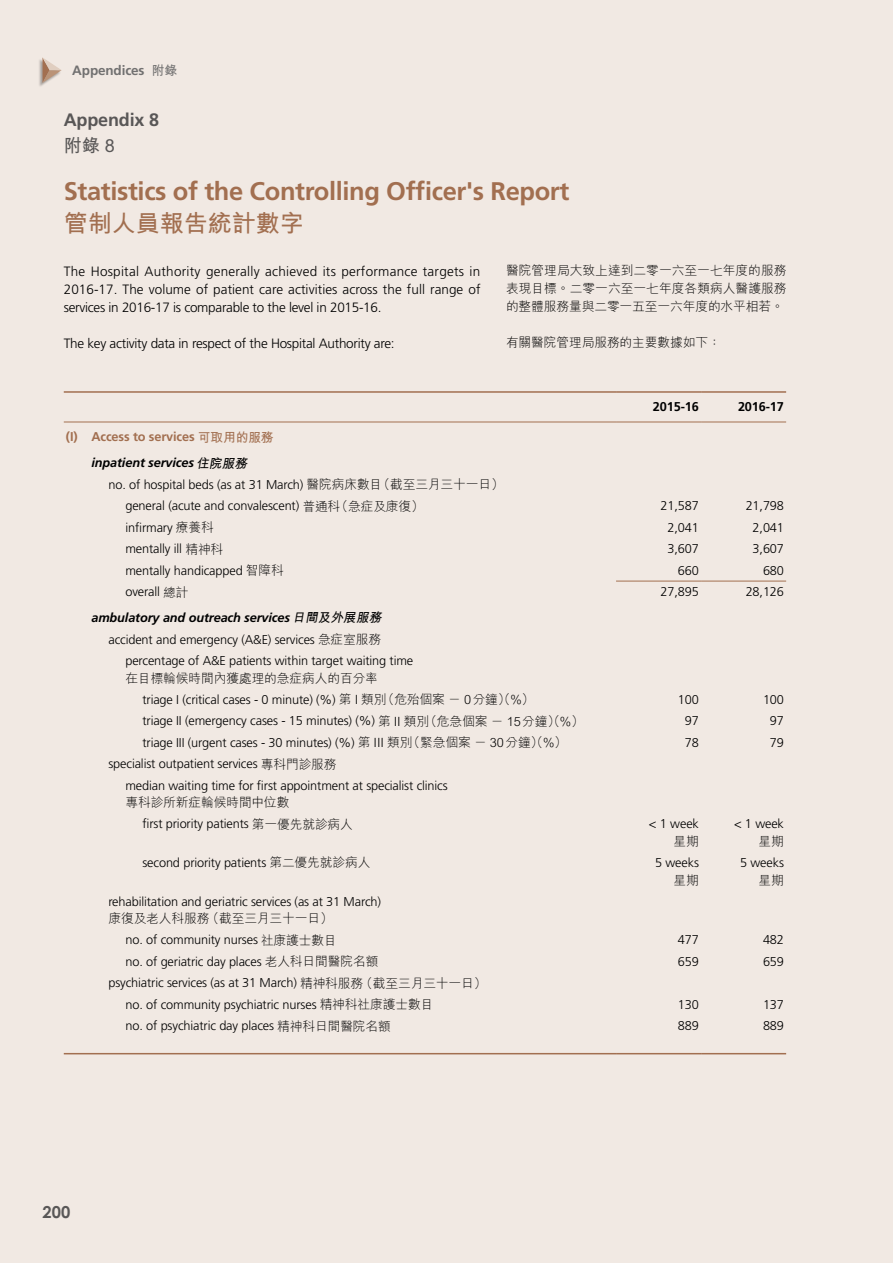
<style>
.page{position:relative;width:893px;height:1263px;background:#f1e9e3}
.page>*{position:absolute;margin:0;border:0;box-sizing:border-box;transform-origin:0 0}
.t1{font:700 25.5px "Frutiger";letter-spacing:-.015em;color:#a26f50}
.t2{font:700 24px "M Hei HK";color:#a26f50}
.t3{font:700 18px "Frutiger";letter-spacing:-.01em;color:#595757}
.t4{font:700 18px "M Hei HK";color:#595757}
.t5{font:700 16.5px "Century Gothic";color:#595757}
.t6{font:300 13.5px/18px "Frutiger";letter-spacing:-.02em;color:#000;text-align:justify}
.t7{font:700 13.5px "Frutiger";letter-spacing:-.01em;color:#727171}
.t8{font:300 12.75px "Frutiger";letter-spacing:-.01em;color:#000}
.t9{font:300 12.75px/18px "M Hei HK";letter-spacing:-.01em;color:#000;text-align:justify}
.t10{font:italic 700 12.75px "Frutiger";letter-spacing:-.01em;color:#000}
.t11{font:700 12.75px "Frutiger";letter-spacing:-.01em;color:#a26f50}
.t12{font:700 12.75px "Frutiger";letter-spacing:-.01em;color:#000}
.s1{font-family:"M Hei HK";font-size:12.75px}
.s2{font-family:"M Hei HK"}
</style>
<div class="page">
<div style="left:38px;top:58px;width:23px;height:29px;background:#000;opacity:.3"></div>
<svg style="left:43px;top:58px;width:19px;height:25px"></svg>
<hr style="left:64px;top:422px;width:552px;height:1px;background:#a26f50">
<hr style="left:616px;top:422px;width:85px;height:1px;background:#a26f50">
<hr style="left:701px;top:422px;width:85px;height:1px;background:#a26f50">
<hr style="left:64px;top:391px;width:552px;height:2px;background:#a26f50">
<hr style="left:616px;top:391px;width:85px;height:2px;background:#a26f50">
<hr style="left:701px;top:391px;width:85px;height:2px;background:#a26f50">
<hr style="left:616px;top:581px;width:85px;height:1px;background:#a26f50">
<hr style="left:701px;top:581px;width:85px;height:1px;background:#a26f50">
<hr style="left:64px;top:1053px;width:552px;height:1px;background:#a26f50">
<hr style="left:616px;top:1053px;width:85px;height:1px;background:#a26f50">
<hr style="left:701px;top:1053px;width:85px;height:1px;background:#a26f50">
<p class="t7" style="left:72px;top:62px;width:106px">Appendices <span class="s1">附錄</span></p>
<p class="t3" style="left:64px;top:109px;width:97px">Appendix 8</p>
<p class="t4" style="left:64px;top:133px;width:53px">附錄 8</p>
<h2 class="t1" style="left:64px;top:176px;width:507px">Statistics of the Controlling Officer's Report</h2>
<h2 class="t2" style="left:64px;top:205px;width:241px">管制人員報告統計數字</h2>
<p class="t6" style="left:64px;top:262px;width:418px">The Hospital Authority generally achieved its performance targets in 2016-17. The volume of patient care activities across the full range of services in 2016-17 is comparable to the level in 2015-16.</p>
<p class="t6" style="left:64px;top:334px;width:332px">The key activity data in respect of the Hospital Authority are:</p>
<p class="t9" style="left:506px;top:261px;width:282px">醫院管理局大致上達到二零一六至一七年度的服務表現目標。二零一六至一七年度各類病人醫護服務的整體服務量與二零一五至一六年度的水平相若。</p>
<p class="t9" style="left:506px;top:333px;width:216px">有關醫院管理局服務的主要數據如下：</p>
<p class="t12" style="left:653px;top:399px;width:48px">2015-16</p>
<p class="t12" style="left:738px;top:399px;width:48px">2016-17</p>
<p class="t11" style="left:66px;top:429px;width:209px">(I) Access to services <span class="s2">可取用的服務</span></p>
<p class="t10" style="left:91px;top:455px;width:160px">inpatient services <span class="s2">住院服務</span></p>
<p class="t8" style="left:108px;top:477px;width:397px">no. of hospital beds (as at 31 March) <span class="s2">醫院病床數目（截至三月三十一日）</span></p>
<p class="t8" style="left:125px;top:499px;width:300px">general (acute and convalescent) <span class="s2">普通科（急症及康復）</span></p>
<p class="t8" style="left:661px;top:498px;width:40px">21,587</p>
<p class="t8" style="left:746px;top:498px;width:40px">21,798</p>
<p class="t8" style="left:125px;top:520px;width:90px">infirmary <span class="s2">療養科</span></p>
<p class="t8" style="left:668px;top:520px;width:33px">2,041</p>
<p class="t8" style="left:753px;top:520px;width:33px">2,041</p>
<p class="t8" style="left:125px;top:542px;width:99px">mentally ill <span class="s2">精神科</span></p>
<p class="t8" style="left:668px;top:541px;width:33px">3,607</p>
<p class="t8" style="left:753px;top:541px;width:33px">3,607</p>
<p class="t8" style="left:125px;top:563px;width:160px">mentally handicapped <span class="s2">智障科</span></p>
<p class="t8" style="left:678px;top:563px;width:23px">660</p>
<p class="t8" style="left:763px;top:563px;width:23px">680</p>
<p class="t8" style="left:125px;top:585px;width:65px">overall <span class="s2">總計</span></p>
<p class="t8" style="left:661px;top:584px;width:40px">27,895</p>
<p class="t8" style="left:746px;top:584px;width:40px">28,126</p>
<p class="t10" style="left:91px;top:610px;width:295px">ambulatory and outreach services <span class="s2">日間及外展服務</span></p>
<p class="t8" style="left:108px;top:632px;width:274px">accident and emergency (A&amp;E) services <span class="s2">急症室服務</span></p>
<p class="t8" style="left:125px;top:653px;width:289px">percentage of A&amp;E patients within target waiting time</p>
<p class="t9" style="left:125px;top:668px;width:254px">在目標輪候時間內獲處理的急症病人的百分率</p>
<p class="t8" style="left:142px;top:692px;width:381px">triage I (critical cases - 0 minute) (%) <span class="s2">第 I 類別（危殆個案 － 0分鐘（%</span></p>
<p class="t9" style="left:498px;top:690px;width:38px">） ）</p>
<p class="t8" style="left:678px;top:692px;width:23px">100</p>
<p class="t8" style="left:763px;top:692px;width:23px">100</p>
<p class="t8" style="left:142px;top:714px;width:430px">triage II (emergency cases - 15 minutes) (%) <span class="s2">第 II 類別（危急個案 － 15分鐘（%</span></p>
<p class="t9" style="left:547px;top:711px;width:38px">） ）</p>
<p class="t8" style="left:685px;top:713px;width:16px">97</p>
<p class="t8" style="left:770px;top:713px;width:16px">97</p>
<p class="t8" style="left:142px;top:735px;width:413px">triage III (urgent cases - 30 minutes) (%) <span class="s2">第 III 類別（緊急個案 － 30分鐘（%</span></p>
<p class="t9" style="left:531px;top:733px;width:38px">） ）</p>
<p class="t8" style="left:685px;top:735px;width:16px">78</p>
<p class="t8" style="left:770px;top:735px;width:16px">79</p>
<p class="t8" style="left:108px;top:757px;width:230px">specialist outpatient services <span class="s2">專科門診服務</span></p>
<p class="t8" style="left:125px;top:778px;width:324px">median waiting time for first appointment at specialist clinics</p>
<p class="t9" style="left:125px;top:793px;width:166px">專科診所新症輪候時間中位數</p>
<p class="t8" style="left:142px;top:817px;width:212px">first priority patients <span class="s2">第一優先就診病人</span></p>
<p class="t8" style="left:649px;top:817px;width:51px">&lt; 1 week</p>
<p class="t9" style="left:674px;top:832px;width:27px">星期</p>
<p class="t8" style="left:142px;top:855px;width:230px">second priority patients <span class="s2">第二優先就診病人</span></p>
<p class="t8" style="left:655px;top:855px;width:45px">5 weeks</p>
<p class="t9" style="left:674px;top:870px;width:27px">星期</p>
<p class="t8" style="left:734px;top:817px;width:51px">&lt; 1 week</p>
<p class="t9" style="left:759px;top:832px;width:27px">星期</p>
<p class="t8" style="left:740px;top:855px;width:45px">5 weeks</p>
<p class="t9" style="left:759px;top:870px;width:27px">星期</p>
<p class="t8" style="left:108px;top:894px;width:274px">rehabilitation and geriatric services (as at 31 March)</p>
<p class="t9" style="left:108px;top:909px;width:226px">康復及老人科服務 （截至三月三十一日）</p>
<p class="t8" style="left:125px;top:933px;width:213px">no. of community nurses <span class="s2">社康護士數目</span></p>
<p class="t8" style="left:678px;top:932px;width:23px">477</p>
<p class="t8" style="left:763px;top:932px;width:23px">482</p>
<p class="t8" style="left:125px;top:954px;width:255px">no. of geriatric day places <span class="s2">老人科日間醫院名額</span></p>
<p class="t8" style="left:678px;top:954px;width:23px">659</p>
<p class="t8" style="left:763px;top:954px;width:23px">659</p>
<p class="t8" style="left:108px;top:976px;width:380px">psychiatric services (as at 31 March) <span class="s2">精神科服務 （截至三月三十一日）</span></p>
<p class="t8" style="left:125px;top:997px;width:309px">no. of community psychiatric nurses <span class="s2">精神科社康護士數目</span></p>
<p class="t8" style="left:678px;top:997px;width:23px">130</p>
<p class="t8" style="left:763px;top:997px;width:23px">137</p>
<p class="t8" style="left:125px;top:1019px;width:267px">no. of psychiatric day places <span class="s2">精神科日間醫院名額</span></p>
<p class="t8" style="left:678px;top:1018px;width:23px">889</p>
<p class="t8" style="left:763px;top:1018px;width:23px">889</p>
<p class="t5" style="left:43px;top:1202px;width:29px">200</p>
</div>
